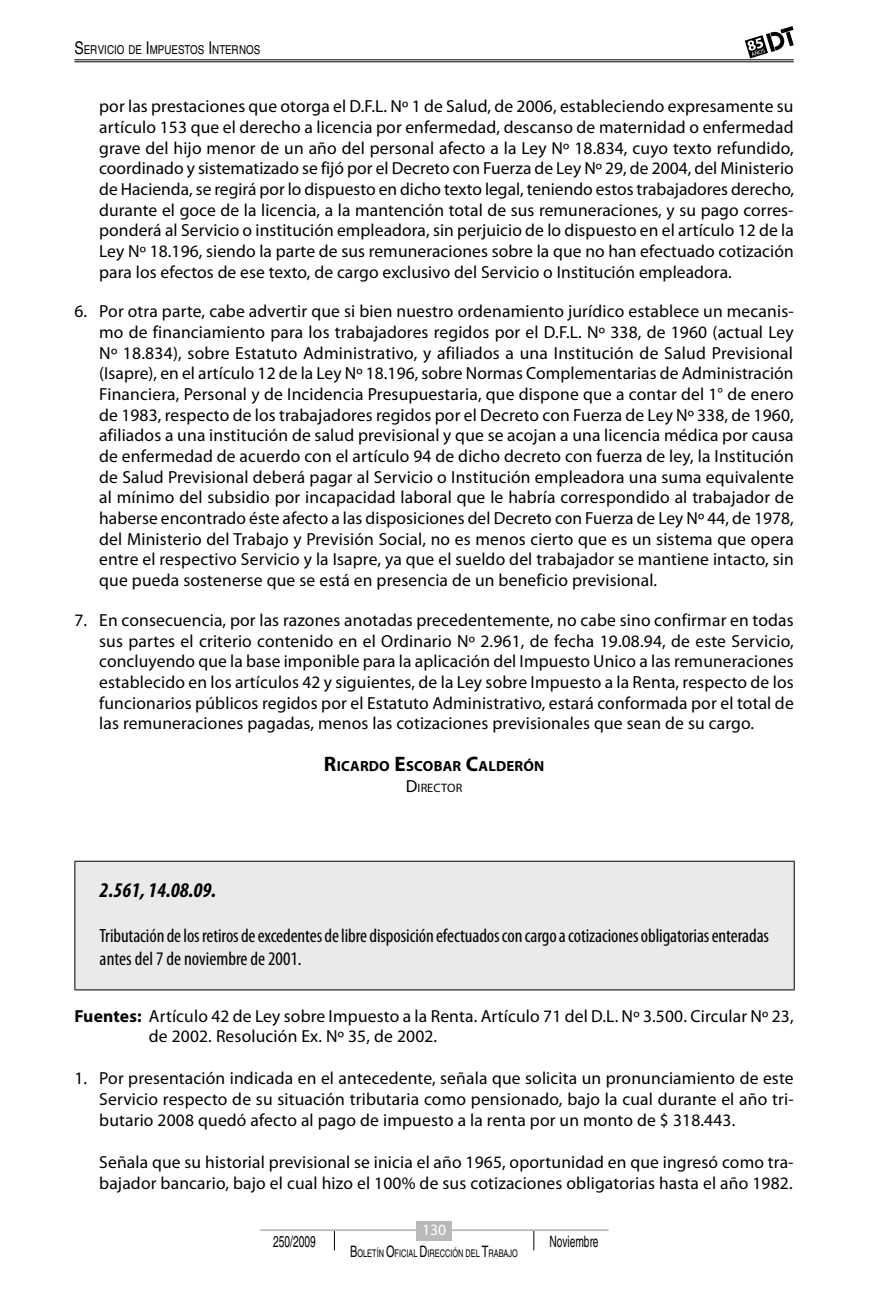
<style>
.page{position:relative;width:893px;height:1290px;background:#fff}
.page>*{position:absolute;margin:0;border:0;box-sizing:border-box;transform-origin:0 0}
.t1{font:italic 700 condensed 21px "Myriad Pro";color:#000}
.t2{font:condensed 19.25px/22.8px "Myriad Pro";letter-spacing:-.005em;color:#000}
.t3{font:17.5px/20.7px "Myriad Pro";letter-spacing:.01em;color:#000;text-align:justify}
.t4{font:15.75px "Helvetica LT Std";color:#000;scale:.65 1}
.t5{font:15.75px "Myriad Pro";color:#fff}
.t6{font:700 14.7px "Myriad Pro";letter-spacing:.015em;color:#000}
.t7{font:12.25px "Helvetica LT Std";color:#000;scale:.8 1}
.t8{font:12.25px "Myriad Pro";letter-spacing:.015em;color:#000}
.t9{font:10.5px "Helvetica LT Std";color:#000;scale:.7 1}
.s1{font-size:17.5px}
.s2{font-size:21px}
.s3{font-weight:700}
.s4{font-size:15.75px}
</style>
<div class="page">
<svg style="left:334px;top:1231px;width:1px;height:19px"></svg>
<svg style="left:533px;top:1231px;width:1px;height:19px"></svg>
<hr style="left:260px;top:1229px;width:349px;height:2px;background:#b9b9ba">
<div style="left:416px;top:1221px;width:36px;height:19px;background:#b9b9ba"></div>
<hr style="left:74px;top:62px;width:720px;height:1px;background:#000">
<hr style="left:74px;top:60px;width:720px;height:1px;background:#000">
<svg style="left:745px;top:26px;width:49px;height:32px"></svg>
<div style="left:75px;top:861px;width:719px;height:129px;background:#eaeaeb"></div>
<hr style="left:74px;top:861px;width:721px;height:1px;background:#000">
<hr style="left:74px;top:862px;width:1px;height:127px;background:#000">
<hr style="left:794px;top:862px;width:1px;height:127px;background:#000">
<hr style="left:74px;top:989px;width:721px;height:1px;background:#000">
<p class="t7" style="left:74px;top:42px;width:234px"><span class="s1">S</span>ERVICIO DE <span class="s1">I</span>MPUESTOS <span class="s1">I</span>NTERNOS</p>
<p class="t3" style="left:99px;top:96px;width:696px">por las prestaciones que otorga el D.F.L. Nº 1 de Salud, de 2006, estableciendo expresamente su artículo 153 que el derecho a licencia por enfermedad, descanso de maternidad o enfermedad grave del hijo menor de un año del personal afecto a la Ley Nº 18.834, cuyo texto refundido, coordinado y sistematizado se fijó por el Decreto con Fuerza de Ley Nº 29, de 2004, del Ministerio de Hacienda, se regirá por lo dispuesto en dicho texto legal, teniendo estos trabajadores derecho, durante el goce de la licencia, a la mantención total de sus remuneraciones, y su pago corres&shy;ponderá al Servicio o institución empleadora, sin perjuicio de lo dispuesto en el artículo 12 de la Ley Nº 18.196, siendo la parte de sus remuneraciones sobre la que no han efectuado cotización para los efectos de ese texto, de cargo exclusivo del Servicio o Institución empleadora.</p>
<p class="t3" style="left:99px;top:302px;width:696px;text-indent:-25px">6. Por otra parte, cabe advertir que si bien nuestro ordenamiento jurídico establece un mecanis&shy;mo de financiamiento para los trabajadores regidos por el D.F.L. Nº 338, de 1960 (actual Ley Nº 18.834), sobre Estatuto Administrativo, y afiliados a una Institución de Salud Previsional (Isapre), en el artículo 12 de la Ley Nº 18.196, sobre Normas Complementarias de Administración Financiera, Personal y de Incidencia Presupuestaria, que dispone que a contar del 1° de enero de 1983, respecto de los trabajadores regidos por el Decreto con Fuerza de Ley Nº 338, de 1960, afiliados a una institución de salud previsional y que se acojan a una licencia médica por causa de enfermedad de acuerdo con el artículo 94 de dicho decreto con fuerza de ley, la Institución de Salud Previsional deberá pagar al Servicio o Institución empleadora una suma equivalente al mínimo del subsidio por incapacidad laboral que le habría correspondido al trabajador de haberse encontrado éste afecto a las disposiciones del Decreto con Fuerza de Ley Nº 44, de 1978, del Ministerio del Trabajo y Previsión Social, no es menos cierto que es un sistema que opera entre el respectivo Servicio y la Isapre, ya que el sueldo del trabajador se mantiene intacto, sin que pueda sostenerse que se está en presencia de un beneficio previsional.</p>
<p class="t3" style="left:99px;top:610px;width:696px;text-indent:-25px">7. En consecuencia, por las razones anotadas precedentemente, no cabe sino confirmar en todas sus partes el criterio contenido en el Ordinario Nº 2.961, de fecha 19.08.94, de este Servicio, concluyendo que la base imponible para la aplicación del Impuesto Unico a las remuneraciones establecido en los artículos 42 y siguientes, de la Ley sobre Impuesto a la Renta, respecto de los funcionarios públicos regidos por el Estatuto Administrativo, estará conformada por el total de las remuneraciones pagadas, menos las cotizaciones previsionales que sean de su cargo.</p>
<p class="t6" style="left:324px;top:758px;width:222px"><span class="s2">R</span>ICARDO <span class="s2">E</span>SCOBAR <span class="s2">C</span>ALDERÓN</p>
<p class="t8" style="left:406px;top:781px;width:58px"><span class="s1">D</span> IRECTOR</p>
<p class="t1" style="left:100px;top:879px;width:118px">2.561, 14.08.09.</p>
<p class="t2" style="left:100px;top:925px;width:671px">Tributación de los retiros de excedentes de libre disposición efectuados con cargo a cotizaciones obligatorias enteradas antes del 7 de noviembre de 2001.</p>
<p class="t3" style="left:149px;top:1006px;width:646px;text-indent:-74px"><span class="s3">Fuentes:</span> Artículo 42 de Ley sobre Impuesto a la Renta. Artículo 71 del D.L. Nº 3.500. Circular Nº 23, de 2002. Resolución Ex. Nº 35, de 2002.</p>
<p class="t3" style="left:99px;top:1068px;width:696px;text-indent:-25px">1. Por presentación indicada en el antecedente, señala que solicita un pronunciamiento de este Servicio respecto de su situación tributaria como pensionado, bajo la cual durante el año tri&shy;butario 2008 quedó afecto al pago de impuesto a la renta por un monto de $ 318.443.</p>
<p class="t3" style="left:99px;top:1151px;width:696px">Señala que su historial previsional se inicia el año 1965, oportunidad en que ingresó como tra&shy;bajador bancario, bajo el cual hizo el 100% de sus cotizaciones obligatorias hasta el año 1982.</p>
<p class="t5" style="left:422px;top:1221px;width:26px">130</p>
<p class="t4" style="left:273px;top:1232px;width:67px">250/2009</p>
<p class="t4" style="left:549px;top:1232px;width:77px">Noviembre</p>
<p class="t9" style="left:350px;top:1247px;width:241px"><span class="s4">B</span>OLETÍN <span class="s4">O</span>FICIAL <span class="s4">D</span>IRECCIÓN DEL <span class="s4">T</span>RABAJO</p>
</div>
